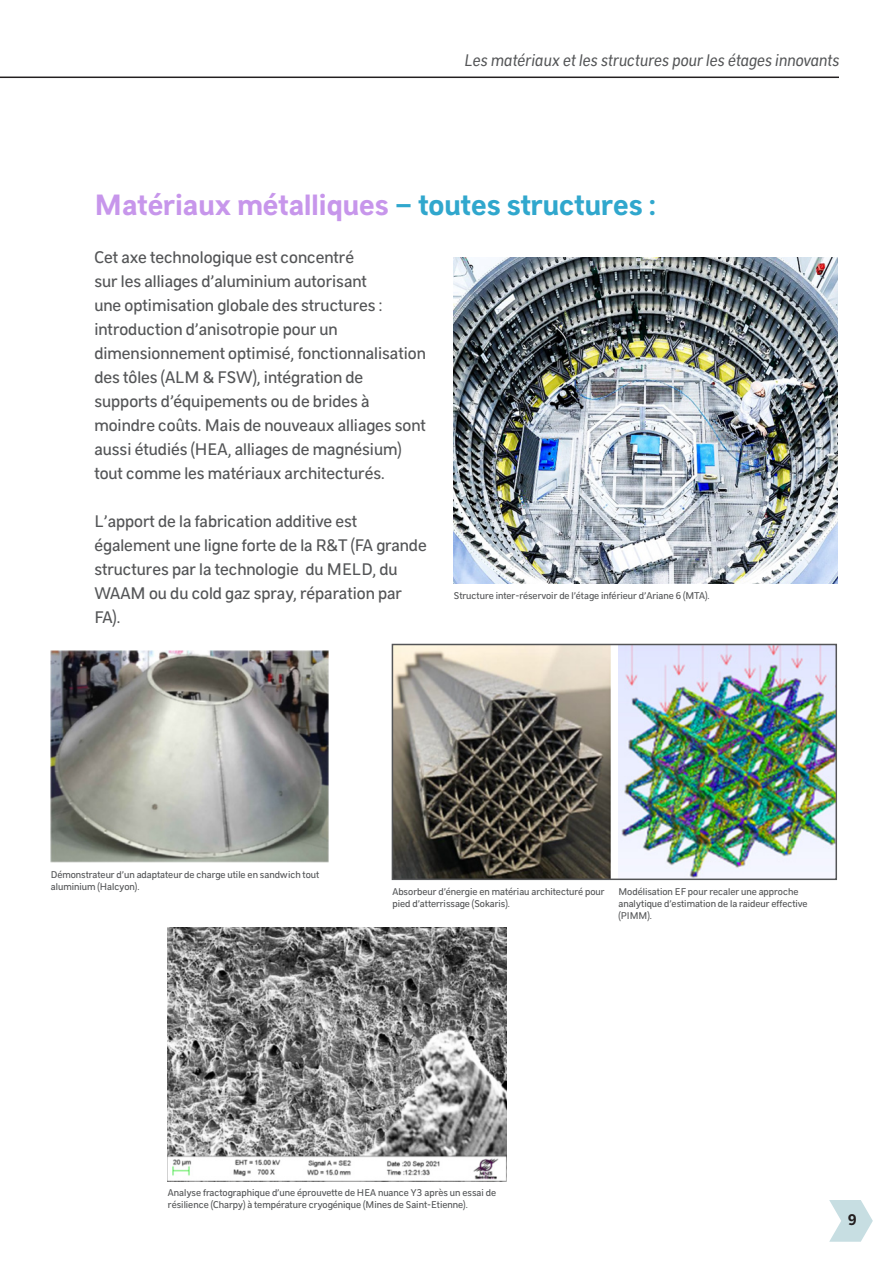
<style>
.page{position:relative;width:893px;height:1263px;background:#fff}
.page>*{position:absolute;margin:0;border:0;box-sizing:border-box;transform-origin:0 0}
.t1{font:700 31.5px "CNES Sans";color:#c796eb}
.t2{font:18px/24px "CNES Sans";color:#545557}
.t3{font:italic 18px "CNES Sans";color:#545557}
.t4{font:700 16.5px "CNES Sans";color:#231f20}
.t5{font:10.5px/12px "CNES Sans";color:#545557}
.s1{color:#30a7cd}
</style>
<div class="page">
<svg style="left:829px;top:1200px;width:44px;height:42px"></svg>
<hr style="left:0;top:77px;width:839px;height:1px;background:#231f20">
<img style="left:51px;top:651px;width:278px;height:211px">
<img style="left:454px;top:257px;width:384px;height:327px">
<img style="left:395px;top:647px;width:215px;height:230px">
<img style="left:618px;top:647px;width:216px;height:230px">
<div style="left:392px;top:644px;width:445px;height:236px;border:2px solid #545557"></div>
<img style="left:168px;top:927px;width:339px;height:254px">
<p class="t3" style="left:464px;top:50px;width:377px">Les matériaux et les structures pour les étages innovants</p>
<p class="t1" style="left:94px;top:187px;width:563px">Matériaux métalliques <span class="s1">– toutes structures :</span></p>
<p class="t2" style="left:94px;top:245px;width:333px">Cet axe technologique est concentré<br>sur les alliages d’aluminium autorisant<br>une optimisation globale des structures : introduction d’anisotropie pour un dimensionnement optimisé, fonctionnalisation des tôles (ALM &amp; FSW), intégration de supports d’équipements ou de brides à moindre coûts. Mais de nouveaux alliages sont aussi étudiés (HEA, alliages de magnésium) tout comme les matériaux architecturés.</p>
<p class="t2" style="left:94px;top:509px;width:334px">L’apport de la fabrication additive est également une ligne forte de la R&amp;T (FA grande structures par la technologie du MELD, du WAAM ou du cold gaz spray, réparation par FA).</p>
<p class="t5" style="left:454px;top:589px;width:257px">Structure inter-réservoir de l’étage inférieur d’Ariane 6 (MTA).</p>
<p class="t5" style="left:51px;top:868px;width:270px">Démonstrateur d’un adaptateur de charge utile en sandwich tout aluminium (Halcyon).</p>
<p class="t5" style="left:392px;top:885px;width:214px">Absorbeur d’énergie en matériau architecturé pour pied d’atterrissage (Sokaris).</p>
<p class="t5" style="left:618px;top:885px;width:191px">Modélisation EF pour recaler une approche analytique d’estimation de la raideur effective (PIMM).</p>
<p class="t5" style="left:168px;top:1186px;width:330px">Analyse fractographique d’une éprouvette de HEA nuance Y3 après un essai de résilience (Charpy) à température cryogénique (Mines de Saint-Etienne).</p>
<p class="t4" style="left:848px;top:1210px;width:10px">9</p>
</div>
